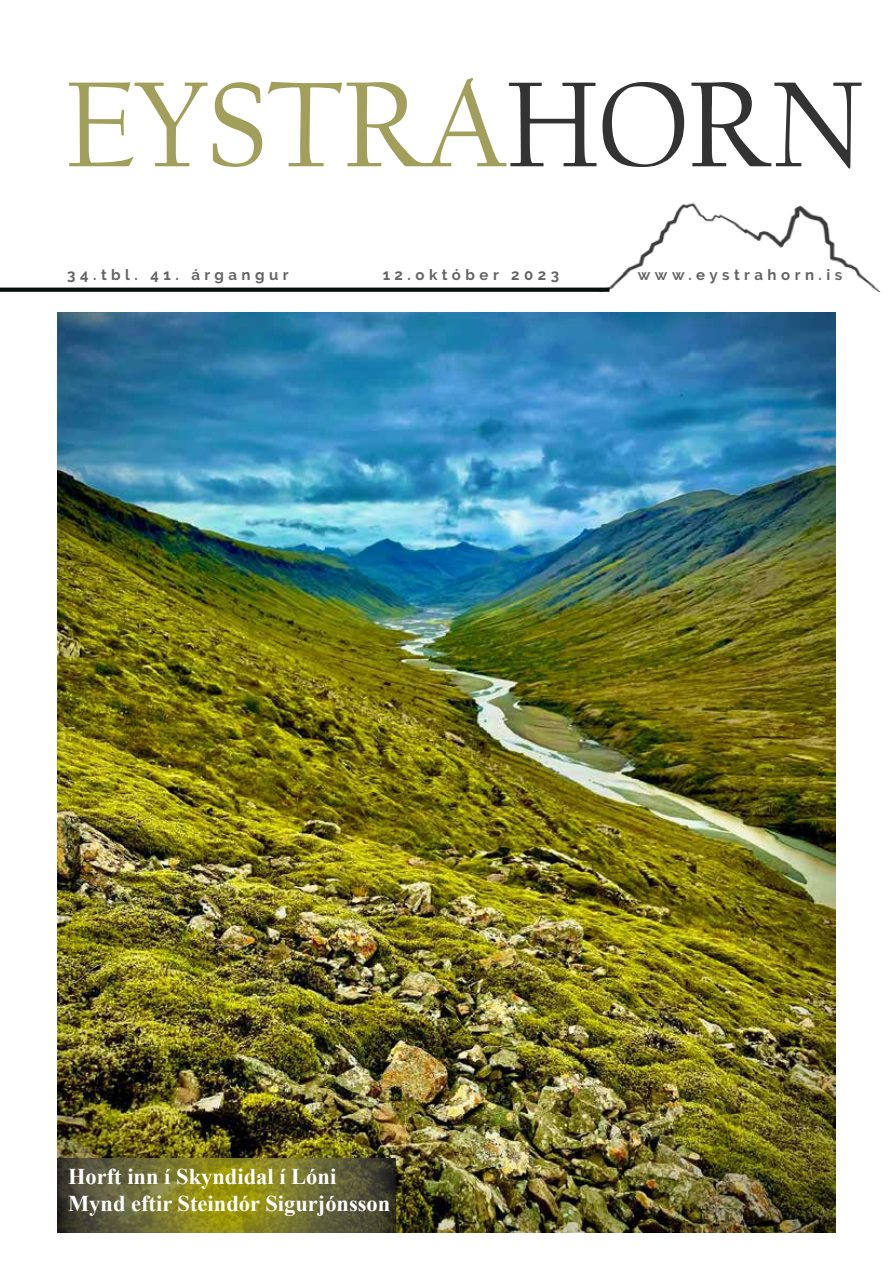
<style>
.page{position:relative;width:893px;height:1263px;background:#fff}
.page>*{position:absolute;margin:0;border:0;box-sizing:border-box;transform-origin:0 0}
.t1{font:126px "Californian FB";letter-spacing:-.02em;color:#8b8834}
.t2{font:700 22.5px/27px "Times New Roman";color:#fff}
.t3{font:700 15px "Raleway";letter-spacing:.3em;color:#646464}
.s1{color:#000}
</style>
<div class="page">
<img style="left:580px;top:203px;width:300px;height:88px">
<div style="left:0;top:288px;width:609px;height:4px;border:2px solid #080e0b"></div>
<img style="left:57px;top:312px;width:779px;height:921px">
<svg style="left:57px;top:1159px;width:338px;height:74px;background:#6e6b2b"></svg>
<h1 class="t1" style="left:64px;top:55px;width:800px">EYSTRA<span class="s1">HORN</span></h1>
<p class="t3" style="left:67px;top:266px;width:223px">34.tbl. 41. árgangur</p>
<p class="t3" style="left:383px;top:266px;width:178px">12.október 2023</p>
<p class="t3" style="left:638px;top:266px;width:206px">www.eystrahorn.is</p>
<p class="t2" style="left:68px;top:1162px;width:324px">Horft inn í Skyndidal í Lóni<br>Mynd eftir Steindór Sigurjónsson</p>
</div>
